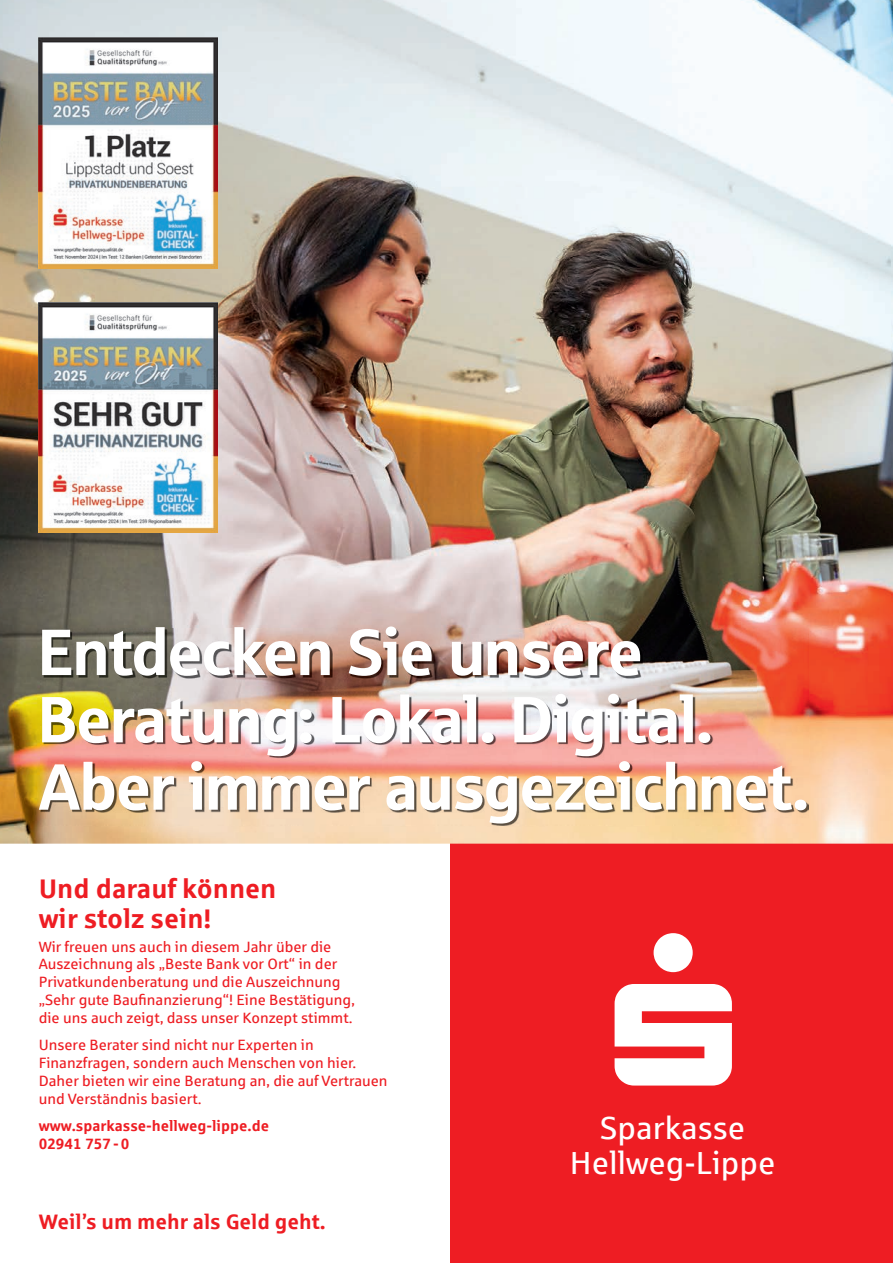
<style>
.page{position:relative;width:893px;height:1263px;background:#fff}
.page>*{position:absolute;margin:0;border:0;box-sizing:border-box;transform-origin:0 0}
.t1{font:65.25px/67.3px "Sparkasse Head";color:#fff}
.t2{font:31.95px/35.2px "Sparkasse Rg";color:#fff;text-align:center}
.t3{font:700 27px/29.8px "Sparkasse Rg";color:#ee1d23}
.t4{font:700 21px "Sparkasse Rg";color:#ee1d23}
.t5{font:15px/18px "Sparkasse Rg";color:#ee1d23}
.t6{font:700 15px/18px "Sparkasse Rg";color:#ee1d23}
</style>
<div class="page">
<div style="left:450px;top:844px;width:443px;height:419px;background:#ee1d23"></div>
<svg style="left:615px;top:933px;width:117px;height:152px"></svg>
<img style="left:0;top:0;width:893px;height:844px">
<img style="left:39px;top:302px;width:178px;height:231px">
<img style="left:39px;top:38px;width:178px;height:231px">
<img style="left:41px;top:628px;width:768px;height:198px">
<svg style="left:0;top:0;width:6px;height:5px"></svg>
<h1 class="t1" style="left:39px;top:616px;width:772px">Entdecken Sie unsere<br>Beratung: Lokal. Digital.<br>Aber immer ausgezeichnet.</h1>
<h3 class="t3" style="left:39px;top:872px;width:239px">Und darauf können wir stolz sein!</h3>
<p class="t5" style="left:39px;top:937px;width:318px">Wir freuen uns auch in diesem Jahr über die Auszeichnung als „Beste Bank vor Ort“ in der Privatkundenberatung und die Auszeichnung „Sehr gute Baufinanzierung“! Eine Bestätigung, die uns auch zeigt, dass unser Konzept stimmt.</p>
<p class="t5" style="left:39px;top:1036px;width:350px">Unsere Berater sind nicht nur Experten in Finanzfragen, sondern auch Menschen von hier.<br>Daher bieten wir eine Beratung an, die auf Vertrauen und Verständnis basiert.</p>
<p class="t6" style="left:39px;top:1116px;width:232px">www.sparkasse-hellweg-lippe.de<br>02941 757 - 0</p>
<h2 class="t2" style="left:570px;top:1109px;width:207px">Sparkasse<br>Hellweg-Lippe</h2>
<h3 class="t4" style="left:39px;top:1208px;width:288px">Weil’s um mehr als Geld geht.</h3>
</div>
